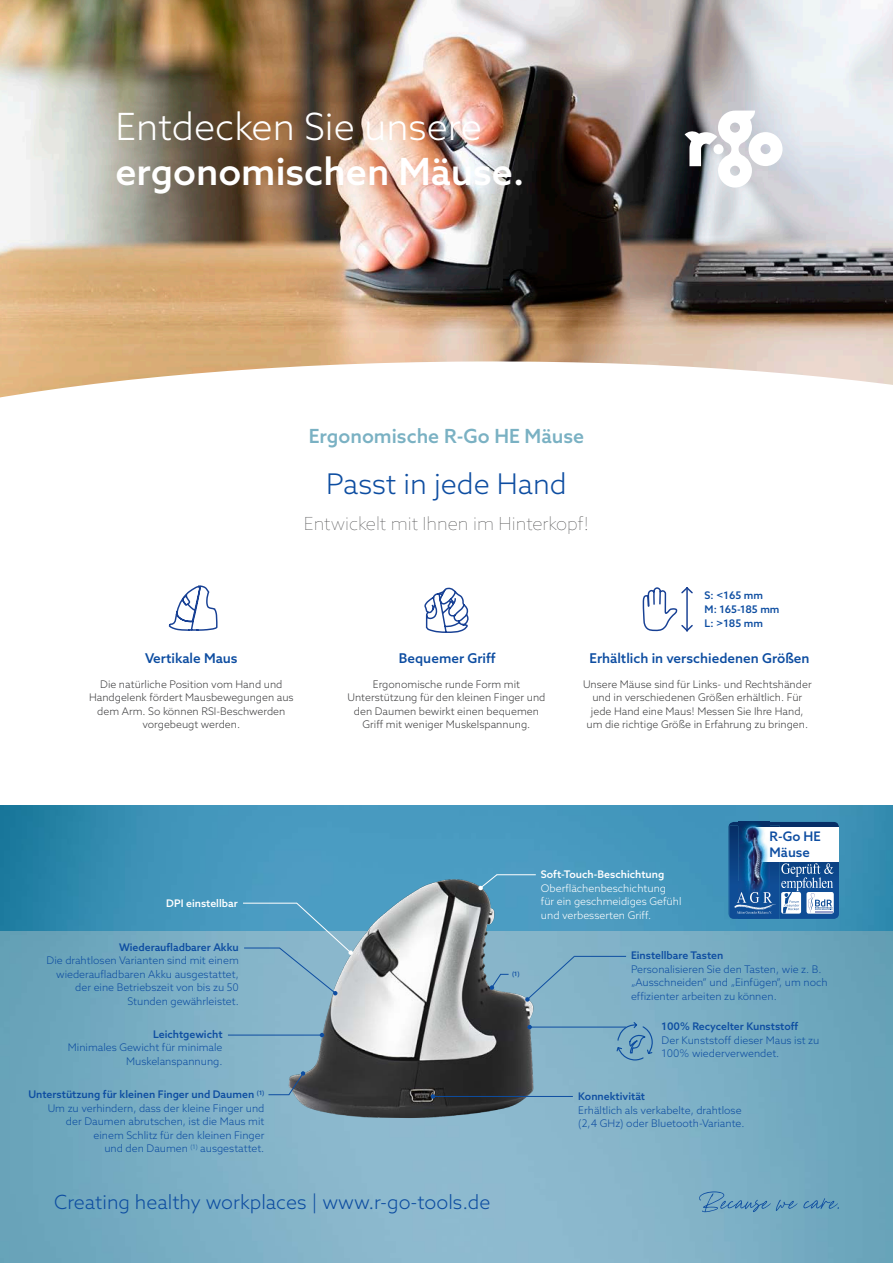
<style>
.page{position:relative;width:893px;height:1263px;background:#fff}
.page>*{position:absolute;margin:0;border:0;box-sizing:border-box;transform-origin:0 0}
.t1{font:500 37.5px "Azo Sans";color:#fff}
.t2{font:300 37.5px "Azo Sans";color:#fff}
.t3{font:300 28.5px "Azo Sans";color:#0d4da1}
.t4{font:300 19.5px "Azo Sans";color:#0d4da1}
.t5{font:500 19.5px "Azo Sans";color:#7ab1c3}
.t6{font:100 18px "Azo Sans";color:#3e3e3f}
.t7{font:500 13.5px "Azo Sans";color:#0d4da1}
.t8{font:500 13.2px/15.8px "Azo Sans";color:#0d4da1}
.t9{font:300 10.5px/13.5px "Azo Sans";color:#0d4da1}
.t10{font:300 10.5px/13.5px "Azo Sans";color:#3e3e3f;text-align:center}
.t11{font:500 10.5px "Azo Sans";color:#0d4da1}
.t12{font:300 10.5px/13.5px "Azo Sans";color:#fff}
.t13{font:500 10.5px "Azo Sans";color:#fff}
.t14{font:500 9px "Azo Sans";color:#0d4da1}
.t15{font:500 6.15px "Azo Sans";color:#0d4da1}
</style>
<div class="page">
<img style="left:0;top:806px;width:893px;height:125px">
<img style="left:0;top:931px;width:893px;height:332px">
<img style="left:262px;top:834px;width:328px;height:328px">
<img style="left:0;top:0;width:893px;height:360px">
<svg style="left:0;top:360px;width:893px;height:38px"></svg>
<svg style="left:478px;top:873px;width:20px;height:17px"></svg>
<hr style="left:497px;top:874px;width:39px;height:1px;background:#fff">
<div style="left:525px;top:955px;width:51px;height:47px;background:#85b5c9"></div>
<hr style="left:574px;top:956px;width:52px;height:1px;background:#0d4da1">
<svg style="left:527px;top:1025px;width:5px;height:4px"></svg>
<hr style="left:530px;top:1027px;width:96px;height:1px;background:#0d4da1">
<hr style="left:243px;top:903px;width:54px;height:1px;background:#fff">
<hr style="left:244px;top:947px;width:36px;height:1px;background:#0d4da1">
<hr style="left:433px;top:1096px;width:140px;height:1px;background:#0d4da1">
<svg style="left:431px;top:1094px;width:4px;height:5px"></svg>
<svg style="left:699px;top:1191px;width:98px;height:21px"></svg>
<svg style="left:803px;top:1198px;width:36px;height:11px"></svg>
<svg style="left:320px;top:1033px;width:4px;height:4px"></svg>
<hr style="left:228px;top:1035px;width:93px;height:1px;background:#0d4da1">
<svg style="left:424px;top:587px;width:45px;height:46px"></svg>
<svg style="left:168px;top:585px;width:50px;height:46px"></svg>
<svg style="left:685px;top:111px;width:97px;height:77px"></svg>
<div style="left:713px;top:144px;width:10px;height:10px;background:#fff;border-radius:50%"></div>
<svg style="left:642px;top:587px;width:51px;height:45px"></svg>
<hr style="left:686px;top:588px;width:2px;height:43px;background:#174094">
<svg style="left:278px;top:902px;width:75px;height:93px"></svg>
<svg style="left:268px;top:1071px;width:37px;height:25px"></svg>
<svg style="left:490px;top:973px;width:19px;height:17px"></svg>
<svg style="left:616px;top:1021px;width:37px;height:40px"></svg>
<svg style="left:729px;top:822px;width:110px;height:97px"></svg>
<p class="t2" style="left:115px;top:102px;width:368px">Entdecken Sie unsere</p>
<p class="t1" style="left:115px;top:147px;width:410px">ergonomischen Mäuse.</p>
<p class="t5" style="left:309px;top:423px;width:277px">Ergonomische R-Go HE Mäuse</p>
<p class="t3" style="left:326px;top:465px;width:242px">Passt in jede Hand</p>
<p class="t6" style="left:304px;top:512px;width:287px">Entwickelt mit Ihnen im Hinterkopf!</p>
<p class="t7" style="left:145px;top:650px;width:94px">Vertikale Maus</p>
<p class="t10" style="left:89px;top:677px;width:206px">Die natürliche Position vom Hand und Handgelenk fördert Mausbewegungen aus dem Arm. So können RSI-Beschwerden vorgebeugt werden.</p>
<p class="t7" style="left:399px;top:650px;width:98px">Bequemer Griff</p>
<p class="t10" style="left:347px;top:677px;width:199px">Ergonomische runde Form mit Unterstützung für den kleinen Finger und den Daumen bewirkt einen bequemen Griff mit weniger Muskelspannung.</p>
<p class="t11" style="left:705px;top:589px;width:60px">S: &lt;165 mm</p>
<p class="t11" style="left:705px;top:603px;width:76px">M: 165-185 mm</p>
<p class="t11" style="left:705px;top:617px;width:60px">L: &gt;185 mm</p>
<p class="t7" style="left:589px;top:650px;width:222px">Erhältlich in verschiedenen Größen</p>
<p class="t10" style="left:583px;top:677px;width:230px">Unsere Mäuse sind für Links- und Rechtshänder und in verschiedenen Größen erhältlich. Für jede Hand eine Maus! Messen Sie Ihre Hand, um die richtige Größe in Erfahrung zu bringen.</p>
<p class="t13" style="left:166px;top:896px;width:73px">DPI einstellbar</p>
<p class="t11" style="left:119px;top:940px;width:121px">Wiederaufladbarer Akku</p>
<p class="t9" style="left:47px;top:954px;width:194px;text-align:right">Die drahtlosen Varianten sind mit einem wiederaufladbaren Akku ausgestattet, der eine Betriebszeit von bis zu 50<br>Stunden gewährleistet.</p>
<p class="t11" style="left:153px;top:1027px;width:71px">Leichtgewicht</p>
<p class="t9" style="left:68px;top:1040px;width:156px;text-align:right">Minimales Gewicht für minimale<br>Muskelanspannung.</p>
<p class="t11" style="left:29px;top:1087px;width:237px">Unterstützung für kleinen Finger und Daumen <sup>(1)</sup></p>
<p class="t9" style="left:48px;top:1101px;width:218px">Um zu verhindern, dass der kleine Finger und</p>
<p class="t9" style="left:66px;top:1114px;width:200px">der Daumen abrutschen, ist die Maus mit</p>
<p class="t9" style="left:93px;top:1128px;width:172px">einem Schlitz für den kleinen Finger</p>
<p class="t9" style="left:104px;top:1141px;width:161px">und den Daumen <sup>(1)</sup> ausgestattet.</p>
<p class="t15" style="left:512px;top:969px;width:9px">(1)</p>
<p class="t8" style="left:770px;top:828px;width:53px">R-Go HE<br>Mäuse</p>
<p class="t14" style="left:782px;top:849px;width:45px">R-Go Mice</p>
<p class="t13" style="left:541px;top:868px;width:125px">Soft-Touch-Beschichtung</p>
<p class="t12" style="left:541px;top:881px;width:142px">Oberflächenbeschichtung für ein geschmeidiges Gefühl und verbesserten Griff.</p>
<p class="t11" style="left:631px;top:949px;width:94px">Einstellbare Tasten</p>
<p class="t9" style="left:631px;top:962px;width:198px">Personalisieren Sie den Tasten, wie z. B. „Ausschneiden” und „Einfügen”, um noch effizienter arbeiten zu können.</p>
<p class="t11" style="left:662px;top:1020px;width:138px">100% Recycelter Kunststoff</p>
<p class="t9" style="left:662px;top:1033px;width:159px">Der Kunststoff dieser Maus ist zu<br>100% wiederverwendet.</p>
<p class="t11" style="left:578px;top:1089px;width:68px">Konnektivität</p>
<p class="t9" style="left:578px;top:1103px;width:168px">Erhältlich als verkabelte, drahtlose (2,4 GHz) oder Bluetooth-Variante.</p>
<p class="t4" style="left:54px;top:1189px;width:438px">Creating healthy workplaces | www.r-go-tools.de</p>
</div>
